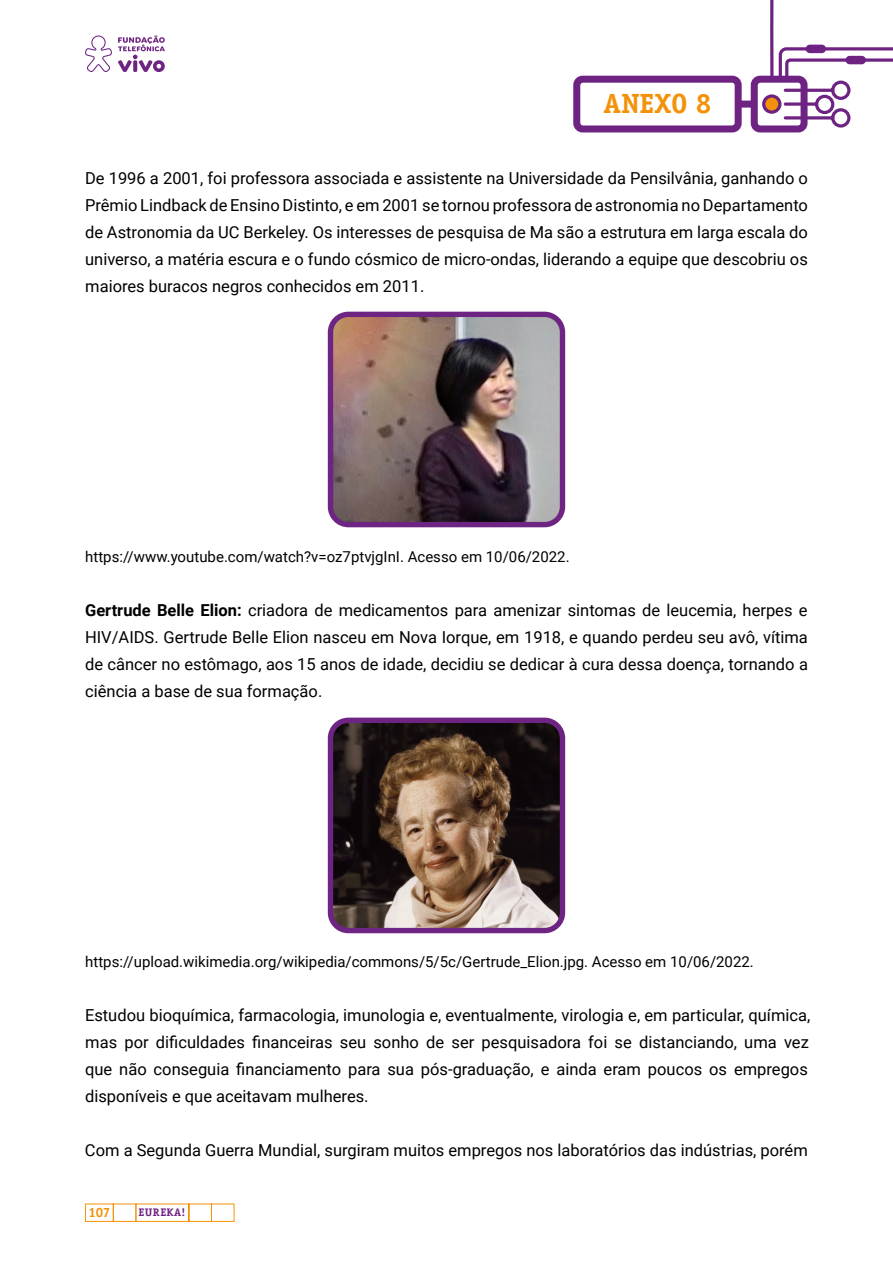
<style>
.page{position:relative;width:893px;height:1263px;background:#fff}
.page>*{position:absolute;margin:0;border:0;box-sizing:border-box;transform-origin:0 0}
.t1{font:700 27.9px "Officina Serif Std";color:#f39209}
.t2{font:16.5px/27px "Roboto";color:#000;text-align:justify}
.t3{font:15px "Roboto";color:#000}
.t4{font:700 13.5px "Officina Serif Std";color:#f39209}
.t5{font:700 10.95px "Officina Serif Std";letter-spacing:.035em;color:#6e2482}
.s1{font-weight:700}
</style>
<div class="page">
<svg style="left:85px;top:35px;width:80px;height:37px"></svg>
<svg style="left:85px;top:1203px;width:150px;height:19px"></svg>
<svg style="left:573px;top:0;width:320px;height:133px"></svg>
<div style="left:738px;top:101px;width:16px;height:7px;background:#6e2383"></div>
<img style="left:334px;top:318px;width:225px;height:203px">
<div style="left:328px;top:312px;width:237px;height:215px;border:5px solid #6e2482;border-radius:18px"></div>
<img style="left:334px;top:724px;width:225px;height:203px">
<div style="left:328px;top:718px;width:237px;height:215px;border:5px solid #6e2482;border-radius:18px"></div>
<h1 class="t1" style="left:603px;top:86px;width:109px">ANEXO 8</h1>
<p class="t2" style="left:85px;top:164px;width:724px">De 1996 a 2001, foi professora associada e assistente na Universidade da Pensilvânia, ganhando o Prêmio Lindback de Ensino Distinto, e em 2001 se tornou professora de astronomia no Departamento de Astronomia da UC Berkeley. Os interesses de pesquisa de Ma são a estrutura em larga escala do universo, a matéria escura e o fundo cósmico de micro-ondas, liderando a equipe que descobriu os maiores buracos negros conhecidos em 2011.</p>
<p class="t3" style="left:85px;top:546px;width:486px">https://www.youtube.com/watch?v=oz7ptvjgInI. Acesso em 10/06/2022.</p>
<p class="t2" style="left:85px;top:596px;width:724px"><span class="s1">Gertrude Belle Elion:</span> criadora de medicamentos para amenizar sintomas de leucemia, herpes e HIV/AIDS. Gertrude Belle Elion nasceu em Nova Iorque, em 1918, e quando perdeu seu avô, vítima de câncer no estômago, aos 15 anos de idade, decidiu se dedicar à cura dessa doença, tornando a ciência a base de sua formação.</p>
<p class="t3" style="left:85px;top:951px;width:670px">https://upload.wikimedia.org/wikipedia/commons/5/5c/Gertrude_Elion.jpg. Acesso em 10/06/2022.</p>
<p class="t2" style="left:85px;top:1001px;width:727px;text-align:left">Estudou bioquímica, farmacologia, imunologia e, eventualmente, virologia e, em particular, química, mas por dificuldades financeiras seu sonho de ser pesquisadora foi se distanciando, uma vez que não conseguia financiamento para sua pós-graduação, e ainda eram poucos os empregos disponíveis e que aceitavam mulheres.</p>
<p class="t2" style="left:85px;top:1136px;width:724px">Com a Segunda Guerra Mundial, surgiram muitos empregos nos laboratórios das indústrias, porém</p>
<p class="t4" style="left:89px;top:1204px;width:23px">107</p>
<p class="t5" style="left:139px;top:1206px;width:48px">EUREKA!</p>
</div>
